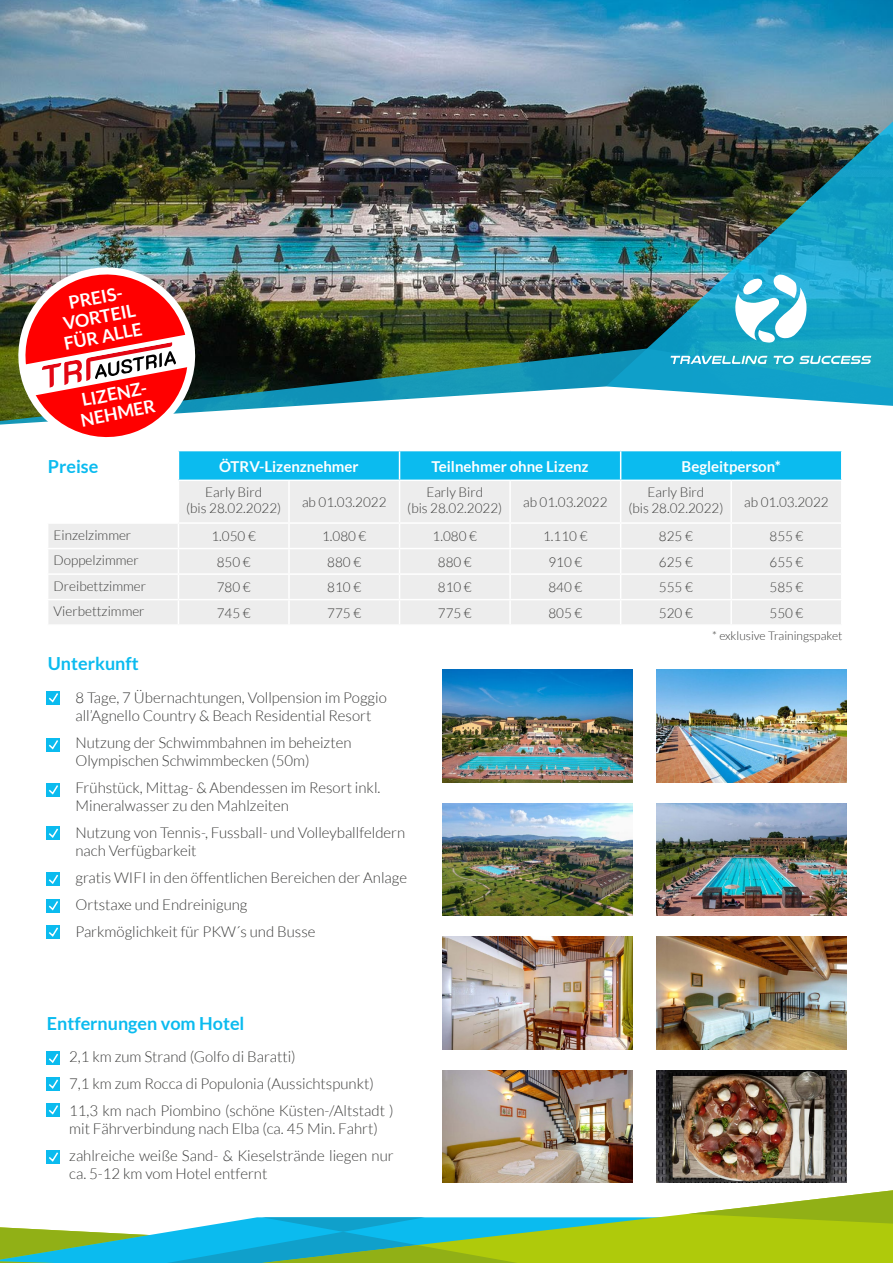
<style>
.page{position:relative;width:893px;height:1263px;background:#fff}
.page>*{position:absolute;margin:0;border:0;box-sizing:border-box;transform-origin:0 0}
.t1{font:700 18px "Lato";color:#0bbbef}
.t2{font:700 17.85px/19.6px "Lato";color:#fff;text-align:center}
.t3{font:300 15px/27px "Lato";color:#3c3c3b}
.t4{font:700 15px "Lato";color:#fff}
.t5{font:300 13.5px/16.2px "Lato";color:#3c3c3b;text-align:center}
.t6{font:300 12px "Lato";color:#3c3c3b}
</style>
<div class="page">
<img style="left:0;top:0;width:893px;height:349px">
<img style="left:592px;top:109px;width:301px;height:240px">
<svg style="left:0;top:386px;width:893px;height:39px"></svg>
<svg style="left:0;top:1190px;width:893px;height:73px"></svg>
<div style="left:48px;top:481px;width:793px;height:143px;background:#ededed"></div>
<hr style="left:178px;top:481px;width:1px;height:41px;background:#fff">
<hr style="left:288px;top:481px;width:2px;height:41px;background:#fff">
<hr style="left:399px;top:481px;width:1px;height:41px;background:#fff">
<hr style="left:509px;top:481px;width:2px;height:41px;background:#fff">
<hr style="left:620px;top:481px;width:1px;height:41px;background:#fff">
<hr style="left:730px;top:481px;width:2px;height:41px;background:#fff">
<hr style="left:47px;top:522px;width:131px;height:2px;background:#fff">
<hr style="left:178px;top:522px;width:111px;height:2px;background:#fff">
<hr style="left:289px;top:522px;width:111px;height:2px;background:#fff">
<hr style="left:288px;top:524px;width:2px;height:24px;background:#fff">
<hr style="left:400px;top:522px;width:110px;height:2px;background:#fff">
<hr style="left:510px;top:522px;width:111px;height:2px;background:#fff">
<hr style="left:509px;top:524px;width:2px;height:24px;background:#fff">
<hr style="left:621px;top:522px;width:110px;height:2px;background:#fff">
<hr style="left:731px;top:522px;width:111px;height:2px;background:#fff">
<hr style="left:730px;top:524px;width:2px;height:24px;background:#fff">
<hr style="left:47px;top:548px;width:131px;height:1px;background:#fff">
<hr style="left:178px;top:548px;width:111px;height:1px;background:#fff">
<hr style="left:289px;top:548px;width:111px;height:1px;background:#fff">
<hr style="left:288px;top:549px;width:2px;height:24px;background:#fff">
<hr style="left:400px;top:548px;width:110px;height:1px;background:#fff">
<hr style="left:510px;top:548px;width:111px;height:1px;background:#fff">
<hr style="left:509px;top:549px;width:2px;height:24px;background:#fff">
<hr style="left:621px;top:548px;width:110px;height:1px;background:#fff">
<hr style="left:731px;top:548px;width:111px;height:1px;background:#fff">
<hr style="left:730px;top:549px;width:2px;height:24px;background:#fff">
<hr style="left:47px;top:573px;width:131px;height:2px;background:#fff">
<hr style="left:178px;top:573px;width:111px;height:2px;background:#fff">
<hr style="left:289px;top:573px;width:111px;height:2px;background:#fff">
<hr style="left:288px;top:575px;width:2px;height:24px;background:#fff">
<hr style="left:400px;top:573px;width:110px;height:2px;background:#fff">
<hr style="left:510px;top:573px;width:111px;height:2px;background:#fff">
<hr style="left:509px;top:575px;width:2px;height:24px;background:#fff">
<hr style="left:621px;top:573px;width:110px;height:2px;background:#fff">
<hr style="left:731px;top:573px;width:111px;height:2px;background:#fff">
<hr style="left:730px;top:575px;width:2px;height:24px;background:#fff">
<hr style="left:47px;top:599px;width:131px;height:1px;background:#fff">
<hr style="left:178px;top:599px;width:111px;height:1px;background:#fff">
<svg style="left:178px;top:524px;width:1px;height:100px"></svg>
<hr style="left:289px;top:599px;width:111px;height:1px;background:#fff">
<hr style="left:288px;top:600px;width:2px;height:24px;background:#fff">
<hr style="left:400px;top:599px;width:110px;height:1px;background:#fff">
<svg style="left:399px;top:524px;width:1px;height:100px"></svg>
<hr style="left:510px;top:599px;width:111px;height:1px;background:#fff">
<hr style="left:509px;top:600px;width:2px;height:24px;background:#fff">
<hr style="left:621px;top:599px;width:110px;height:1px;background:#fff">
<svg style="left:620px;top:524px;width:1px;height:100px"></svg>
<hr style="left:731px;top:599px;width:111px;height:1px;background:#fff">
<hr style="left:730px;top:600px;width:2px;height:24px;background:#fff">
<img style="left:656px;top:803px;width:190px;height:113px">
<img style="left:442px;top:803px;width:190px;height:113px">
<img style="left:442px;top:1070px;width:190px;height:113px">
<img style="left:656px;top:1070px;width:190px;height:113px">
<img style="left:442px;top:936px;width:190px;height:113px">
<img style="left:656px;top:936px;width:190px;height:113px">
<img style="left:656px;top:670px;width:190px;height:113px">
<img style="left:442px;top:670px;width:190px;height:113px">
<svg style="left:47px;top:691px;width:13px;height:13px"></svg>
<svg style="left:47px;top:738px;width:13px;height:13px"></svg>
<svg style="left:47px;top:783px;width:13px;height:13px"></svg>
<div style="left:47px;top:827px;width:13px;height:13px;background:#0bbbef"></div>
<svg style="left:48px;top:828px;width:11px;height:10px"></svg>
<div style="left:47px;top:873px;width:13px;height:13px;background:#0bbbef"></div>
<svg style="left:48px;top:874px;width:11px;height:10px"></svg>
<svg style="left:47px;top:899px;width:13px;height:13px"></svg>
<div style="left:47px;top:925px;width:13px;height:14px;background:#0bbbef"></div>
<svg style="left:49px;top:927px;width:10px;height:10px"></svg>
<img style="left:11px;top:260px;width:860px;height:220px">
<div style="left:47px;top:1052px;width:13px;height:13px;background:#0bbbef"></div>
<svg style="left:48px;top:1053px;width:11px;height:10px"></svg>
<div style="left:47px;top:1077px;width:13px;height:14px;background:#0bbbef"></div>
<svg style="left:49px;top:1079px;width:10px;height:10px"></svg>
<svg style="left:47px;top:1103px;width:13px;height:13px"></svg>
<div style="left:47px;top:1150px;width:13px;height:14px;background:#0bbbef"></div>
<svg style="left:49px;top:1152px;width:10px;height:10px"></svg>
<p class="t2" style="left:55px;top:295px;width:81px;rotate:-11deg">PREIS-<br>VORTEIL<br>FÜR ALLE</p>
<p class="t2" style="left:75px;top:391px;width:77px;text-align:left;rotate:-11deg">LIZENZ-<br>NEHMER</p>
<p class="t1" style="left:48px;top:456px;width:52px">Preise</p>
<p class="t4" style="left:219px;top:457px;width:141px">ÖTRV-Lizenznehmer</p>
<p class="t4" style="left:431px;top:457px;width:159px">Teilnehmer ohne Lizenz</p>
<p class="t4" style="left:682px;top:457px;width:101px">Begleitperson*</p>
<p class="t5" style="left:186px;top:484px;width:97px">Early Bird<br>(bis 28.02.2022)</p>
<p class="t5" style="left:302px;top:494px;width:86px">ab 01.03.2022</p>
<p class="t5" style="left:407px;top:484px;width:97px">Early Bird<br>(bis 28.02.2022)</p>
<p class="t5" style="left:523px;top:494px;width:86px">ab 01.03.2022</p>
<p class="t5" style="left:628px;top:484px;width:97px">Early Bird<br>(bis 28.02.2022)</p>
<p class="t5" style="left:744px;top:494px;width:86px">ab 01.03.2022</p>
<p class="t5" style="left:54px;top:527px;width:79px">Einzelzimmer</p>
<p class="t5" style="left:211px;top:528px;width:46px">1.050 €</p>
<p class="t5" style="left:322px;top:528px;width:46px">1.080 €</p>
<p class="t5" style="left:433px;top:528px;width:46px">1.080 €</p>
<p class="t5" style="left:543px;top:528px;width:46px">1.110 €</p>
<p class="t5" style="left:659px;top:528px;width:35px">825 €</p>
<p class="t5" style="left:769px;top:528px;width:35px">855 €</p>
<p class="t5" style="left:54px;top:552px;width:87px">Doppelzimmer</p>
<p class="t5" style="left:217px;top:554px;width:35px">850 €</p>
<p class="t5" style="left:327px;top:554px;width:35px">880 €</p>
<p class="t5" style="left:438px;top:554px;width:35px">880 €</p>
<p class="t5" style="left:548px;top:554px;width:35px">910 €</p>
<p class="t5" style="left:659px;top:554px;width:35px">625 €</p>
<p class="t5" style="left:769px;top:554px;width:35px">655 €</p>
<p class="t5" style="left:54px;top:578px;width:94px">Dreibettzimmer</p>
<p class="t5" style="left:217px;top:579px;width:35px">780 €</p>
<p class="t5" style="left:327px;top:579px;width:35px">810 €</p>
<p class="t5" style="left:438px;top:579px;width:35px">810 €</p>
<p class="t5" style="left:548px;top:579px;width:35px">840 €</p>
<p class="t5" style="left:659px;top:579px;width:35px">555 €</p>
<p class="t5" style="left:769px;top:579px;width:35px">585 €</p>
<p class="t5" style="left:54px;top:604px;width:93px">Vierbettzimmer</p>
<p class="t5" style="left:217px;top:605px;width:35px">745 €</p>
<p class="t5" style="left:327px;top:605px;width:35px">775 €</p>
<p class="t5" style="left:438px;top:605px;width:35px">775 €</p>
<p class="t5" style="left:548px;top:605px;width:35px">805 €</p>
<p class="t5" style="left:659px;top:605px;width:35px">520 €</p>
<p class="t5" style="left:769px;top:605px;width:35px">550 €</p>
<p class="t1" style="left:48px;top:653px;width:92px">Unterkunft</p>
<p class="t3" style="left:75px;top:689px;width:313px;line-height:18px">8 Tage, 7 Übernachtungen, Vollpension im Poggio all’Agnello Country &amp; Beach Residential Resort</p>
<p class="t3" style="left:75px;top:734px;width:277px;line-height:18px">Nutzung der Schwimmbahnen im beheizten<br>Olympischen Schwimmbecken (50m)</p>
<p class="t3" style="left:75px;top:779px;width:307px;line-height:18px">Frühstück, Mittag- &amp; Abendessen im Resort inkl.<br>Mineralwasser zu den Mahlzeiten</p>
<p class="t3" style="left:75px;top:824px;width:331px;line-height:18px">Nutzung von Tennis-, Fussball- und Volleyballfeldern nach Verfügbarkeit</p>
<p class="t3" style="left:75px;top:864px;width:333px">gratis WIFI in den öffentlichen Bereichen der Anlage<br>Ortstaxe und Endreinigung<br>Parkmöglichkeit für PKW´s und Busse</p>
<p class="t1" style="left:47px;top:1013px;width:199px">Entfernungen vom Hotel</p>
<p class="t3" style="left:69px;top:1043px;width:326px">2,1 km zum Strand (Golfo di Baratti)<br>7,1 km zum Rocca di Populonia (Aussichtspunkt)<br>11,3 km nach Piombino (schöne Küsten-/Altstadt )</p>
<p class="t3" style="left:69px;top:1115px;width:326px">mit Fährverbindung nach Elba (ca. 45 Min. Fahrt) zahlreiche weiße Sand- &amp; Kieselstrände liegen nur</p>
<p class="t3" style="left:69px;top:1160px;width:200px">ca. 5-12 km vom Hotel entfernt</p>
<p class="t6" style="left:712px;top:629px;width:132px">* exklusive Trainingspaket</p>
</div>
